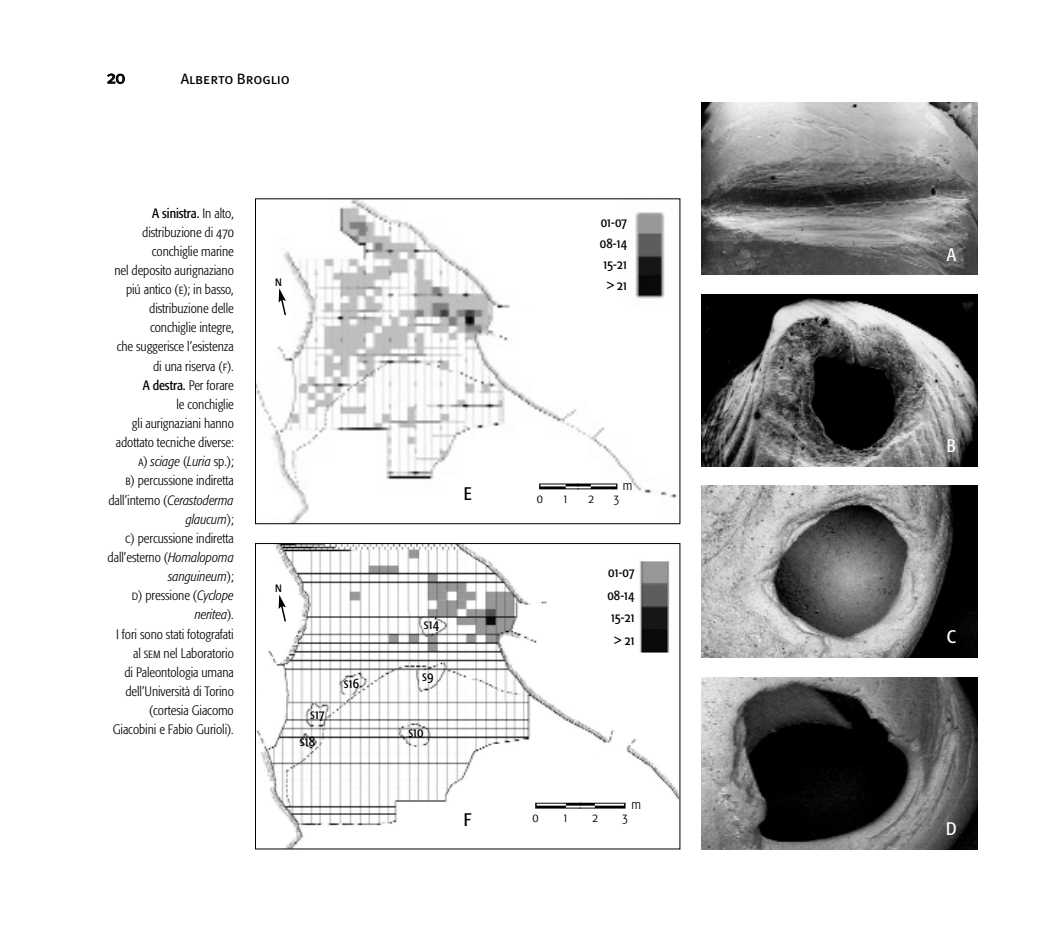
<style>
.page{position:relative;width:1041px;height:935px;background:#fff}
.page>*{position:absolute;margin:0;border:0;box-sizing:border-box;transform-origin:0 0}
.t1{font:39px "Borders Cartographer";color:#000;scale:1.5 1}
.t2{font:39px "Borders Cartographer";color:#000;scale:1.3 1}
.t3{font:condensed 18px "Formata";color:#fff}
.t4{font:18px "Meta Caps OSF";color:#000}
.t5{font:18px "Formata Condensed SC";color:#000}
.t6{font:15px "Meta Plus Book Caps";letter-spacing:-.005em;color:#000}
.t7{font:300 condensed 13.5px/19.2px "Formata";letter-spacing:-.005em;color:#000;text-align:right}
.t8{font:13.5px/22.5px "Formata Condensed SC";letter-spacing:.005em;color:#000;text-align:center}
.t9{font:13.5px "Formata Light Cn SC";color:#000}
.s1{font-weight:400}
.s2{font-family:"Formata Light Cn SC";font-weight:400;font-stretch:normal}
.s3{font-style:italic}
</style>
<div class="page">
<img style="left:257px;top:545px;width:421px;height:302px">
<div style="left:255px;top:543px;width:425px;height:306px;border:1px solid #000"></div>
<img style="left:702px;top:103px;width:276px;height:172px">
<img style="left:702px;top:294px;width:276px;height:172px">
<img style="left:702px;top:485px;width:276px;height:172px">
<img style="left:702px;top:677px;width:276px;height:172px">
<img style="left:257px;top:200px;width:421px;height:322px">
<div style="left:255px;top:198px;width:425px;height:326px;border:1px solid #000"></div>
<svg style="left:279px;top:594px;width:8px;height:29px"></svg>
<svg style="left:279px;top:288px;width:8px;height:29px"></svg>
<h2 class="t4" style="left:107px;top:67px;width:20px">20</h2>
<p class="t6" style="left:181px;top:70px;width:111px">Alberto Broglio</p>
<p class="t7" style="left:108px;top:204px;width:128px"><span class="s1">A sinistra.</span> In alto, distribuzione di <span class="s2">470 </span>conchiglie marine<br>nel deposito aurignaziano piú antico (<span class="s2">e</span>); in basso, distribuzione delle conchiglie integre,<br>che suggerisce l’esistenza di una riserva (<span class="s2">f</span>).<br><span class="s1">A destra.</span> Per forare<br>le conchiglie<br>gli aurignaziani hanno adottato tecniche diverse: <span class="s2">a</span>) <span class="s3">sciage</span> (<span class="s3">Luria</span> sp.);<br><span class="s2">b</span>) percussione indiretta dall’interno (<span class="s3">Cerastoderma glaucum</span>);<br><span class="s2">c</span>) percussione indiretta dall’esterno (<span class="s3">Homalopoma sanguineum</span>);<br><span class="s2">d</span>) pressione (<span class="s3">Cyclope neritea</span>).<br>I fori sono stati fotografati al <span class="s2">sem</span> nel Laboratorio<br>di Paleontologia umana dell’Università di Torino (cortesia Giacomo<br>Giacobini e Fabio Gurioli).</p>
<p class="t8" style="left:275px;top:271px;width:8px">n</p>
<p class="t8" style="left:275px;top:577px;width:8px">n</p>
<p class="t8" style="left:300px;top:701px;width:26px;line-height:26.7px;text-align:left;text-indent:10px">s17 s18</p>
<p class="t8" style="left:344px;top:673px;width:17px">s16</p>
<h2 class="t5" style="left:464px;top:485px;width:9px">E</h2>
<p class="t8" style="left:424px;top:614px;width:17px">s14</p>
<p class="t8" style="left:422px;top:666px;width:13px">s9</p>
<p class="t8" style="left:408px;top:721px;width:17px">s10</p>
<h2 class="t5" style="left:464px;top:811px;width:9px">F</h2>
<p class="t8" style="left:600px;top:213px;width:29px;line-height:21px">01-07<br>08-14<br>15-21 &gt; 21</p>
<p class="t7" style="left:623px;top:476px;width:11px">m</p>
<h1 class="t2" style="left:539px;top:469px;width:62px">WY</h1>
<p class="t9" style="left:537px;top:492px;width:8px">0</p>
<p class="t9" style="left:564px;top:492px;width:5px">1</p>
<p class="t9" style="left:588px;top:492px;width:7px">2</p>
<p class="t9" style="left:614px;top:492px;width:7px">3</p>
<p class="t8" style="left:607px;top:562px;width:29px">01-07<br>08-14<br>15-21 &gt; 21</p>
<h1 class="t1" style="left:535px;top:788px;width:62px">WY</h1>
<p class="t7" style="left:631px;top:795px;width:11px">m</p>
<p class="t9" style="left:533px;top:811px;width:8px">0</p>
<p class="t9" style="left:564px;top:811px;width:5px">1</p>
<p class="t9" style="left:592px;top:811px;width:7px">2</p>
<p class="t9" style="left:622px;top:811px;width:7px">3</p>
<h2 class="t3" style="left:947px;top:247px;width:11px">A</h2>
<h2 class="t3" style="left:947px;top:438px;width:10px">B</h2>
<h2 class="t3" style="left:947px;top:629px;width:11px">C</h2>
<h2 class="t3" style="left:946px;top:821px;width:12px">D</h2>
</div>
